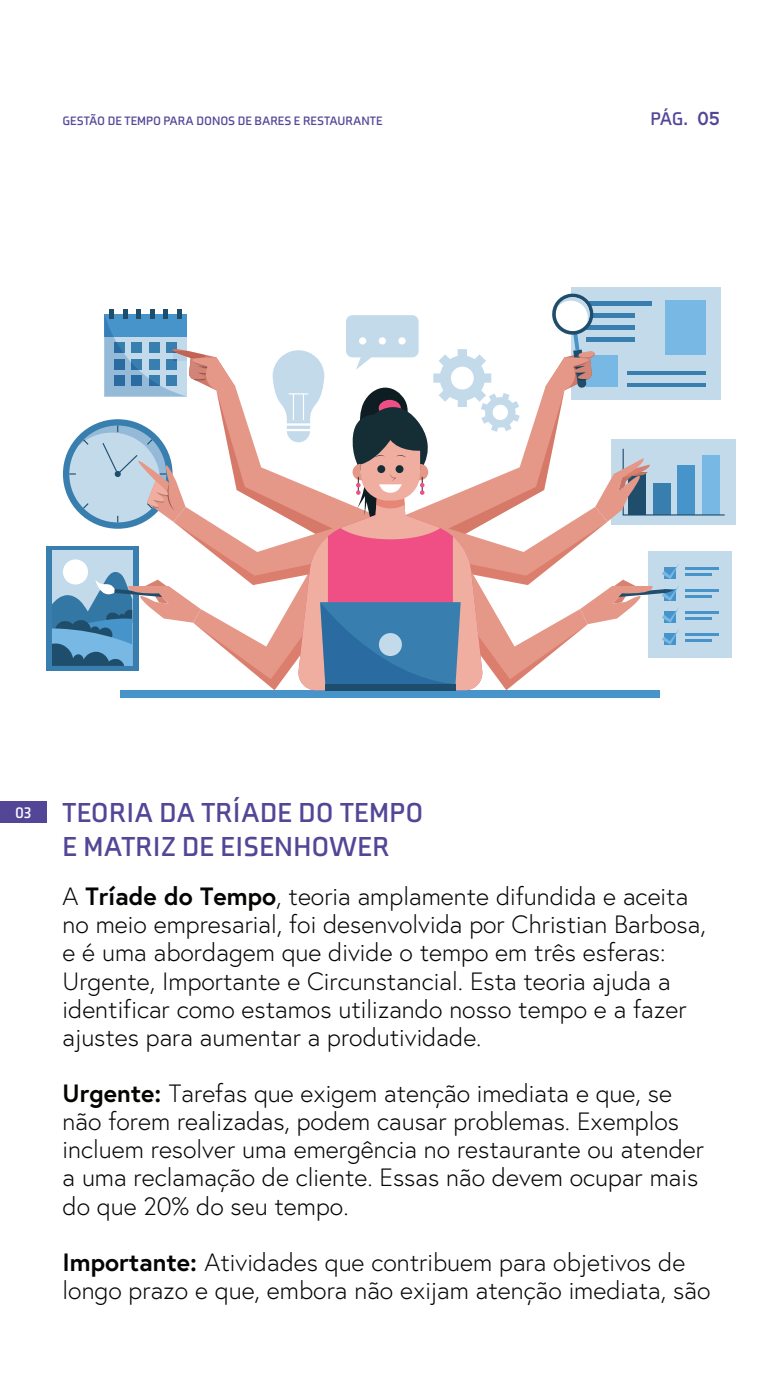
<style>
.page{position:relative;width:782px;height:1375px;background:#fff}
.page>*{position:absolute;margin:0;border:0;box-sizing:border-box;transform-origin:0 0}
.t1{font:700 28.12px/33.8px "Axia";letter-spacing:.01em;color:#534697}
.t2{font:300 25px/28.1px "Europa";color:#040503}
.t3{font:700 18.75px "Axia";color:#534697}
.t4{font:700 18.75px "Europa";color:#534697}
.t5{font:700 15.62px "Axia";color:#fff}
.t6{font:700 12.5px "Axia";color:#534697}
.s1{font-weight:700}
</style>
<div class="page">
<div style="left:0;top:801px;width:47px;height:22px;background:#534697"></div>
<div style="left:46px;top:546px;width:92px;height:125px;background:#387faf"></div>
<div style="left:648px;top:552px;width:83px;height:106px;background:#c3daeb"></div>
<div style="left:570px;top:287px;width:150px;height:113px;background:#c3daeb"></div>
<div style="left:611px;top:439px;width:124px;height:86px;background:#c3daeb"></div>
<div style="left:120px;top:690px;width:539px;height:8px;background:#4794ca"></div>
<svg style="left:52px;top:292px;width:673px;height:398px"></svg>
<p class="t6" style="left:62px;top:113px;width:321px">GESTÃO DE TEMPO PARA DONOS DE BARES E RESTAURANTE</p>
<p class="t3" style="left:650px;top:107px;width:39px">PÁG.</p>
<p class="t4" style="left:697px;top:106px;width:24px">05</p>
<p class="t5" style="left:15px;top:803px;width:18px">03</p>
<p class="t1" style="left:62px;top:796px;width:362px">TEORIA DA TRÍADE DO TEMPO<br>E MATRIZ DE EISENHOWER</p>
<p class="t2" style="left:62px;top:882px;width:644px">A <span class="s1">Tríade do Tempo</span>, teoria amplamente difundida e aceita no meio empresarial, foi desenvolvida por Christian Barbosa, e é uma abordagem que divide o tempo em três esferas:<br>Urgente, Importante e Circunstancial. Esta teoria ajuda a identificar como estamos utilizando nosso tempo e a fazer ajustes para aumentar a produtividade.</p>
<p class="t2" style="left:62px;top:1079px;width:642px"><span class="s1">Urgente:</span> Tarefas que exigem atenção imediata e que, se não forem realizadas, podem causar problemas. Exemplos incluem resolver uma emergência no restaurante ou atender a uma reclamação de cliente. Essas não devem ocupar mais do que 20% do seu tempo.</p>
<p class="t2" style="left:62px;top:1248px;width:649px"><span class="s1">Importante:</span> Atividades que contribuem para objetivos de longo prazo e que, embora não exijam atenção imediata, são</p>
</div>
